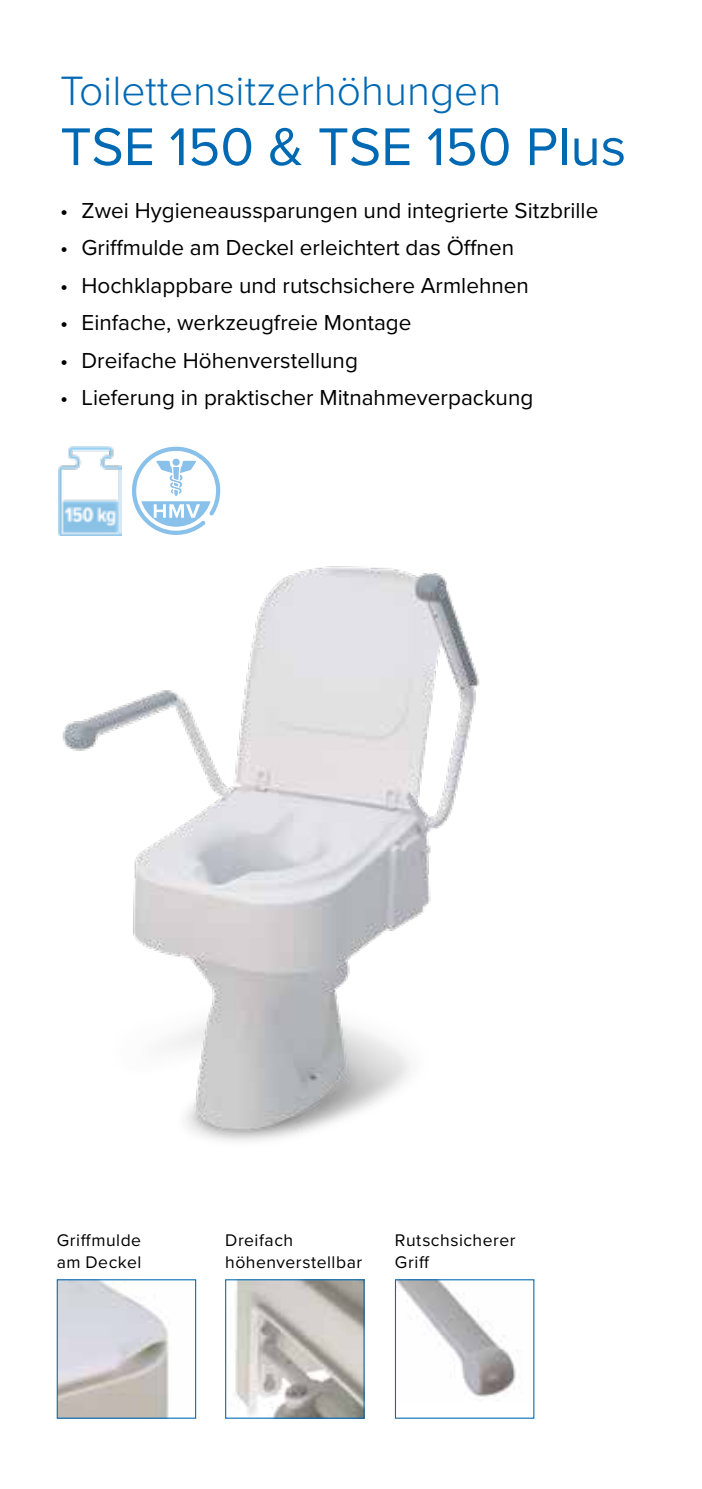
<style>
.page{position:relative;width:702px;height:1489px;background:#fff}
.page>*{position:absolute;margin:0;border:0;box-sizing:border-box;transform-origin:0 0}
.t1{font:55px "Proxima Nova";color:#0069b4}
.t2{font:300 42.5px "Proxima Nova";color:#0069b4}
.t3{font:22.5px "Proxima Nova";color:#000}
.t4{font:17.5px/22.5px "Proxima Nova";letter-spacing:.03em;color:#000}
</style>
<div class="page">
<img style="left:59px;top:1281px;width:110px;height:135px">
<div style="left:57px;top:1279px;width:139px;height:139px;border:1px solid #0069b4"></div>
<img style="left:235px;top:1281px;width:127px;height:135px">
<div style="left:225px;top:1279px;width:139px;height:139px;border:1px solid #0069b4"></div>
<img style="left:397px;top:1281px;width:119px;height:116px">
<div style="left:395px;top:1279px;width:139px;height:139px;border:1px solid #0069b4"></div>
<img style="left:58px;top:534px;width:422px;height:608px">
<img style="left:58px;top:446px;width:63px;height:89px">
<svg style="left:132px;top:446px;width:88px;height:89px"></svg>
<h2 class="t2" style="left:60px;top:59px;width:442px">Toilettensitzerhöhungen</h2>
<h1 class="t1" style="left:60px;top:106px;width:567px">TSE 150 &amp; TSE 150 Plus</h1>
<p class="t3" style="left:60px;top:193px;width:539px">• Zwei Hygieneaussparungen und integrierte Sitzbrille</p>
<p class="t3" style="left:60px;top:231px;width:455px">• Griffmulde am Deckel erleichtert das Öffnen</p>
<p class="t3" style="left:60px;top:268px;width:470px">• Hochklappbare und rutschsichere Armlehnen</p>
<p class="t3" style="left:60px;top:306px;width:353px">• Einfache, werkzeugfreie Montage</p>
<p class="t3" style="left:60px;top:343px;width:299px">• Dreifache Höhenverstellung</p>
<p class="t3" style="left:60px;top:381px;width:474px">• Lieferung in praktischer Mitnahmeverpackung</p>
<p class="t4" style="left:57px;top:1227px;width:86px">Griffmulde am Deckel</p>
<p class="t4" style="left:225px;top:1227px;width:138px">Dreifach höhenverstellbar</p>
<p class="t4" style="left:395px;top:1227px;width:122px">Rutschsicherer<br>Griff</p>
</div>
